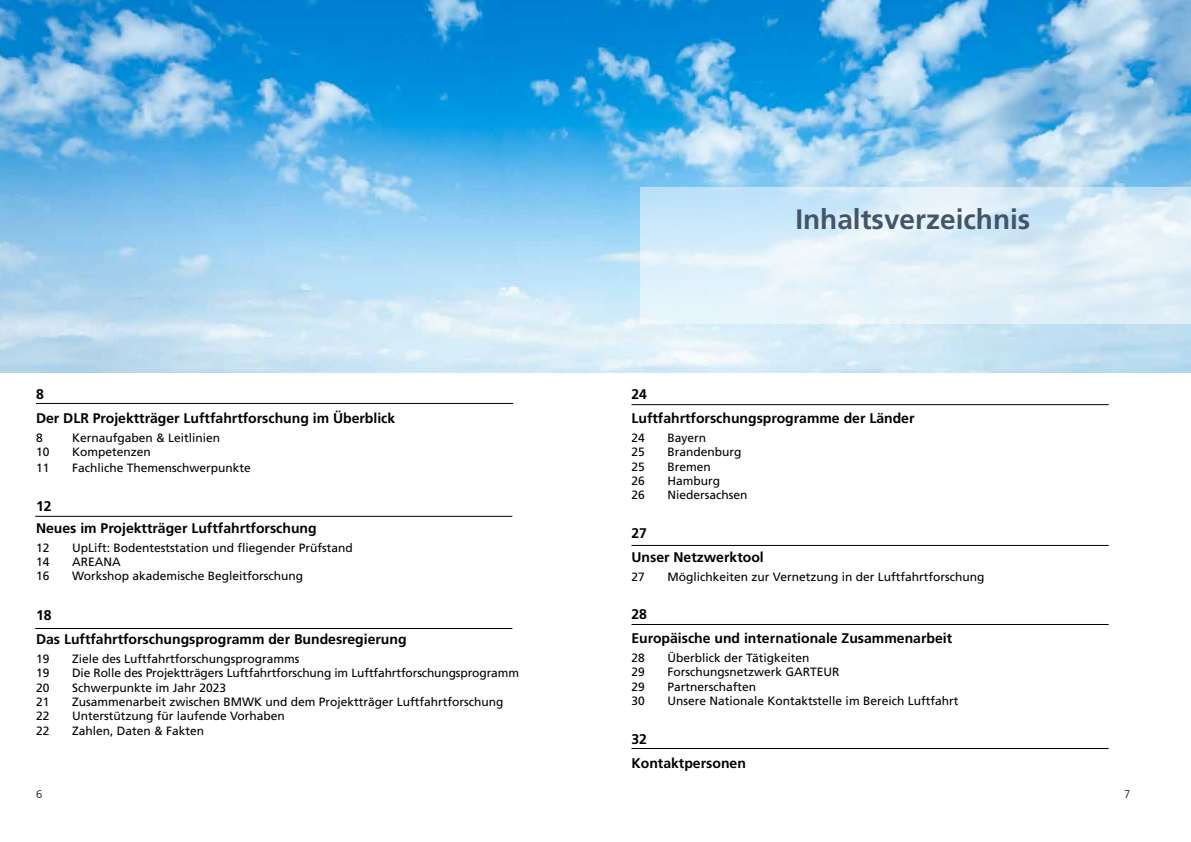
<style>
.page{position:relative;width:1191px;height:842px;background:#fff}
.page>*{position:absolute;margin:0;border:0;box-sizing:border-box;transform-origin:0 0}
.t1{font:700 28px "Frutiger";color:#44546a}
.t2{font:700 14px/24px "Frutiger";color:#000}
.t3{font:12px "Frutiger";color:#000}
.t4{font:300 11px "Frutiger";color:#000}
</style>
<div class="page">
<img style="left:0;top:0;width:1191px;height:372px">
<hr style="left:36px;top:403px;width:477px;height:1px;background:#000">
<hr style="left:35px;top:516px;width:477px;height:1px;background:#000">
<hr style="left:35px;top:628px;width:477px;height:1px;background:#000">
<hr style="left:631px;top:404px;width:477px;height:1px;background:#000">
<hr style="left:631px;top:545px;width:477px;height:1px;background:#000">
<hr style="left:631px;top:624px;width:477px;height:1px;background:#000">
<svg style="left:640px;top:187px;width:551px;height:137px;background:#ddeef8"></svg>
<hr style="left:631px;top:748px;width:477px;height:1px;background:#000">
<p class="t2" style="left:36px;top:382px;width:361px">8<br>Der DLR Projektträger Luftfahrtforschung im Überblick</p>
<p class="t3" style="left:36px;top:430px;width:8px">8</p>
<p class="t3" style="left:72px;top:430px;width:150px">Kernaufgaben &amp; Leitlinien</p>
<p class="t3" style="left:36px;top:445px;width:15px">10</p>
<p class="t3" style="left:72px;top:445px;width:80px">Kompetenzen</p>
<p class="t3" style="left:36px;top:460px;width:15px">11</p>
<p class="t3" style="left:72px;top:460px;width:180px">Fachliche Themenschwerpunkte</p>
<p class="t2" style="left:36px;top:496px;width:282px;line-height:21.3px">12<br>Neues im Projektträger Luftfahrtforschung</p>
<p class="t3" style="left:36px;top:540px;width:15px">12</p>
<p class="t3" style="left:72px;top:540px;width:282px">UpLift: Bodenteststation und fliegender Prüfstand</p>
<p class="t3" style="left:36px;top:555px;width:15px">14</p>
<p class="t3" style="left:72px;top:555px;width:50px">AREANA</p>
<p class="t3" style="left:36px;top:569px;width:15px">16</p>
<p class="t3" style="left:72px;top:569px;width:233px">Workshop akademische Begleitforschung</p>
<p class="t2" style="left:36px;top:603px;width:372px">18<br>Das Luftfahrtforschungsprogramm der Bundesregierung</p>
<p class="t3" style="left:36px;top:652px;width:15px">19</p>
<p class="t3" style="left:72px;top:652px;width:229px">Ziele des Luftfahrtforschungsprogramms</p>
<p class="t3" style="left:36px;top:666px;width:15px">19</p>
<p class="t3" style="left:72px;top:666px;width:448px">Die Rolle des Projektträgers Luftfahrtforschung im Luftfahrtforschungsprogramm</p>
<p class="t3" style="left:36px;top:680px;width:15px">20</p>
<p class="t3" style="left:72px;top:680px;width:156px">Schwerpunkte im Jahr 2023</p>
<p class="t3" style="left:36px;top:695px;width:15px">21</p>
<p class="t3" style="left:72px;top:695px;width:433px">Zusammenarbeit zwischen BMWK und dem Projektträger Luftfahrtforschung</p>
<p class="t3" style="left:36px;top:709px;width:15px">22</p>
<p class="t3" style="left:72px;top:709px;width:214px">Unterstützung für laufende Vorhaben</p>
<p class="t3" style="left:36px;top:724px;width:15px">22</p>
<p class="t3" style="left:72px;top:724px;width:134px">Zahlen, Daten &amp; Fakten</p>
<h1 class="t1" style="left:795px;top:203px;width:236px">Inhaltsverzeichnis</h1>
<p class="t2" style="left:631px;top:382px;width:284px">24<br>Luftfahrtforschungsprogramme der Länder</p>
<p class="t3" style="left:631px;top:430px;width:15px">24</p>
<p class="t3" style="left:667px;top:430px;width:40px">Bayern</p>
<p class="t3" style="left:631px;top:445px;width:15px">25</p>
<p class="t3" style="left:667px;top:445px;width:76px">Brandenburg</p>
<p class="t3" style="left:631px;top:459px;width:15px">25</p>
<p class="t3" style="left:667px;top:459px;width:45px">Bremen</p>
<p class="t3" style="left:631px;top:474px;width:15px">26</p>
<p class="t3" style="left:667px;top:474px;width:54px">Hamburg</p>
<p class="t3" style="left:631px;top:488px;width:15px">26</p>
<p class="t3" style="left:667px;top:488px;width:82px">Niedersachsen</p>
<p class="t2" style="left:631px;top:521px;width:134px">27<br>Unser Netzwerktool</p>
<p class="t3" style="left:631px;top:569px;width:15px">27</p>
<p class="t3" style="left:667px;top:569px;width:318px">Möglichkeiten zur Vernetzung in der Luftfahrtforschung</p>
<p class="t2" style="left:631px;top:602px;width:322px">28<br>Europäische und internationale Zusammenarbeit</p>
<p class="t3" style="left:631px;top:651px;width:15px">28</p>
<p class="t3" style="left:667px;top:651px;width:143px">Überblick der Tätigkeiten</p>
<p class="t3" style="left:631px;top:665px;width:15px">29</p>
<p class="t3" style="left:667px;top:665px;width:173px">Forschungsnetzwerk GARTEUR</p>
<p class="t3" style="left:631px;top:679px;width:15px">29</p>
<p class="t3" style="left:667px;top:679px;width:90px">Partnerschaften</p>
<p class="t3" style="left:631px;top:694px;width:15px">30</p>
<p class="t3" style="left:667px;top:694px;width:292px">Unsere Nationale Kontaktstelle im Bereich Luftfahrt</p>
<p class="t2" style="left:631px;top:727px;width:116px">32<br>Kontaktpersonen</p>
<p class="t4" style="left:36px;top:788px;width:8px">6</p>
<p class="t4" style="left:1124px;top:788px;width:8px">7</p>
</div>
